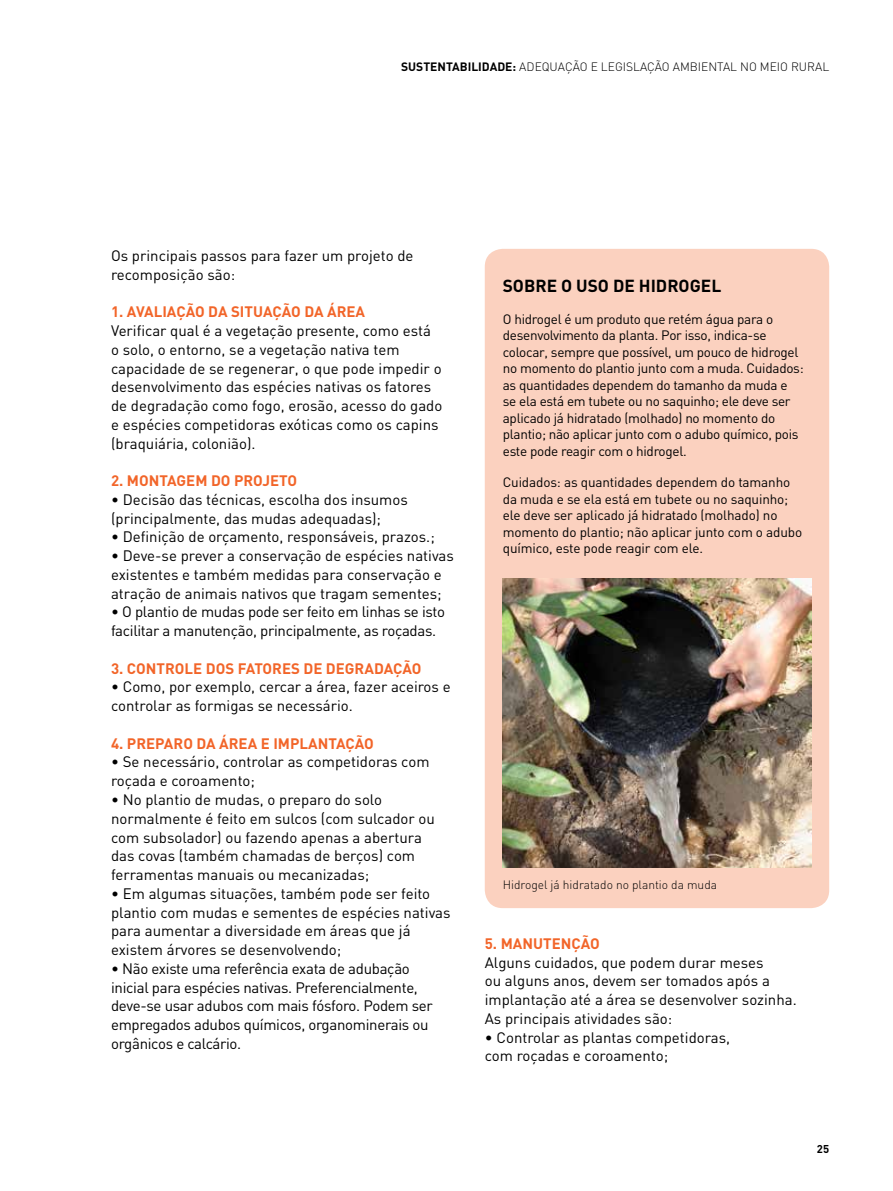
<style>
.page{position:relative;width:893px;height:1191px;background:#fff}
.page>*{position:absolute;margin:0;border:0;box-sizing:border-box;transform-origin:0 0}
.t1{font:700 17.25px "DIN";color:#000}
.t2{font:15px/18.8px "DIN";color:#000}
.t3{font:15px/18.8px "DIN";letter-spacing:-.02em;color:#000}
.t4{font:700 15px "DIN";letter-spacing:.095em;color:#f26529}
.t5{font:13.5px/16.5px "DIN";letter-spacing:-.02em;color:#000}
.t6{font:300 12px "DIN";color:#000}
.t7{font:700 11.25px "DIN";color:#000}
.s1{font-weight:700}
</style>
<div class="page">
<div style="left:485px;top:249px;width:344px;height:659px;background:#fbd1bf;border-radius:18px"></div>
<img style="left:503px;top:578px;width:308px;height:289px">
<p class="t6" style="left:401px;top:60px;width:414px"><span class="s1">SUSTENTABILIDADE:</span> ADEQUAÇÃO E LEGISLAÇÃO AMBIENTAL NO M EIO RURAL</p>
<p class="t2" style="left:111px;top:246px;width:304px">Os principais passos para fazer um projeto de recomposição são:</p>
<p class="t4" style="left:111px;top:302px;width:254px">1. AVALI AÇÃO DA SIT UAÇÃO DA ÁREA</p>
<p class="t2" style="left:111px;top:321px;width:333px">Verificar qual é a vegetação presente, como está o solo, o entorno, se a vegetação nativa tem capacidade de se regenerar, o que pode impedir o desenvolvimento das espécies nativas os fatores de degradação como fogo, erosão, acesso do gado e espécies competidoras exóticas como os capins (braquiária, colonião).</p>
<p class="t4" style="left:111px;top:471px;width:188px">2. MONTAGEM DO PROJETO</p>
<p class="t2" style="left:111px;top:490px;width:298px">• Decisão das técnicas, escolha dos insumos (principalmente, das mudas adequadas);</p>
<p class="t2" style="left:111px;top:527px;width:325px">• Definição de orçamento, responsáveis, prazos.;</p>
<p class="t2" style="left:111px;top:546px;width:344px">• Deve-se prever a conservação de espécies nativas existentes e também medidas para conservação e atração de animais nativos que tragam sementes;</p>
<p class="t3" style="left:111px;top:602px;width:335px">• O plantio de mudas pode ser feito em linhas se isto facilitar a manutenção, principalmente, as roçadas.</p>
<p class="t4" style="left:111px;top:658px;width:171px">3. CONTROLE DOS FATORES</p>
<p class="t4" style="left:303px;top:658px;width:33px">DE DEGR</p>
<p class="t4" style="left:364px;top:658px;width:59px">ADAÇÃO</p>
<p class="t2" style="left:111px;top:677px;width:341px">• Como, por exemplo, cercar a área, fazer aceiros e controlar as formigas se necessário.</p>
<p class="t4" style="left:111px;top:733px;width:264px">4. PREPARO DA ÁREA E IMPLANTAÇÃO</p>
<p class="t2" style="left:111px;top:752px;width:320px">• Se necessário, controlar as competidoras com roçada e coroamento;</p>
<p class="t2" style="left:111px;top:790px;width:325px">• No plantio de mudas, o preparo do solo normalmente é feito em sulcos (com sulcador ou com subsolador) ou fazendo apenas a abertura das covas (também chamadas de berços) com ferramentas manuais ou mecanizadas;</p>
<p class="t2" style="left:111px;top:883px;width:341px">• Em algumas situações, também pode ser feito plantio com mudas e sementes de espécies nativas para aumentar a diversidade em áreas que já existem árvores se desenvolvendo;</p>
<p class="t3" style="left:111px;top:958px;width:323px">• Não existe uma referência exata de adubação inicial para espécies nativas. Preferencialmente, deve-se usar adubos com mais fósforo. Podem ser empregados adubos químicos, organominerais ou orgânicos e calcário.</p>
<p class="t1" style="left:503px;top:275px;width:147px">SOBRE O USO DE HIDR</p>
<p class="t1" style="left:679px;top:275px;width:23px">OGEL</p>
<p class="t5" style="left:503px;top:310px;width:302px">O hidrogel é um produto que retém água para o desenvolvimento da planta. Por isso, indica-se colocar, sempre que possível, um pouco de hidrogel no momento do plantio junto com a muda. Cuidados: as quantidades dependem do tamanho da muda e se ela está em tubete ou no saquinho; ele deve ser aplicado já hidratado (molhado) no momento do plantio; não aplicar junto com o adubo químico, pois este pode reagir com o hidrogel.</p>
<p class="t5" style="left:503px;top:474px;width:301px">Cuidados: as quantidades dependem do tamanho da muda e se ela está em tubete ou no saquinho; ele deve ser aplicado já hidratado (molhado) no momento do plantio; não aplicar junto com o adubo químico, este pode reagir com ele.</p>
<p class="t6" style="left:503px;top:877px;width:216px">HIDROGEL JÁ HIDRATADO NO PLANTIO DA MUDA</p>
<p class="t4" style="left:485px;top:933px;width:117px">5. MANUTE NÇÃO</p>
<p class="t2" style="left:485px;top:952px;width:313px">Alguns cuidados, que podem durar meses<br>ou alguns anos, devem ser tomados após a implantação até a área se desenvolver sozinha.<br>As principais atividades são:</p>
<p class="t2" style="left:485px;top:1027px;width:247px">• Controlar as plantas competidoras, com roçadas e coroamento;</p>
<p class="t7" style="left:817px;top:1141px;width:14px">25</p>
</div>
